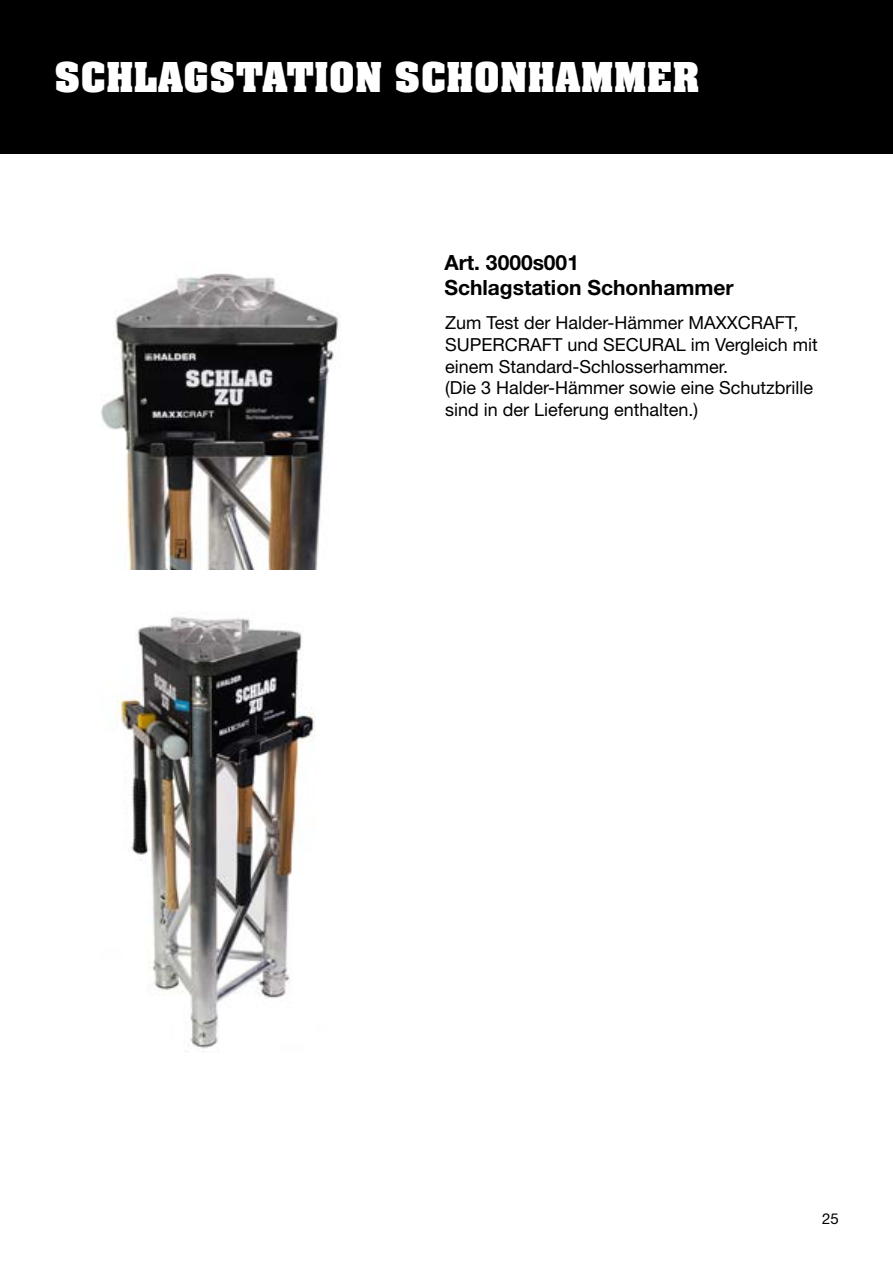
<style>
.page{position:relative;width:893px;height:1263px;background:#fff}
.page>*{position:absolute;margin:0;border:0;box-sizing:border-box;transform-origin:0 0}
.t1{font:700 45px "Aachen Pro";color:#fff}
.t2{font:700 21px/25.2px "Helvetica Neue LT Std";color:#000}
.t3{font:18px/21.6px "Helvetica Neue LT Std";color:#000}
.t4{font:15px "Helvetica Neue LT Std";color:#000}
</style>
<div class="page">
<img style="left:101px;top:273px;width:238px;height:297px">
<img style="left:117px;top:613px;width:198px;height:439px">
<div style="left:0;top:0;width:893px;height:153px;background:#000"></div>
<h1 class="t1" style="left:54px;top:53px;width:647px">SCHLAGSTATION SCHONHAMMER</h1>
<p class="t2" style="left:444px;top:250px;width:291px">Art. 3000s001<br>Schlagstation Schonhammer</p>
<p class="t3" style="left:445px;top:312px;width:374px">Zum Test der Halder-Hämmer MAXXCRAFT, SUPERCRAFT und SECURAL im Vergleich mit einem Standard-Schlosserhammer.<br>(Die 3 Halder-Hämmer sowie eine Schutzbrille sind in der Lieferung enthalten.)</p>
<p class="t4" style="left:822px;top:1209px;width:18px">25</p>
</div>
